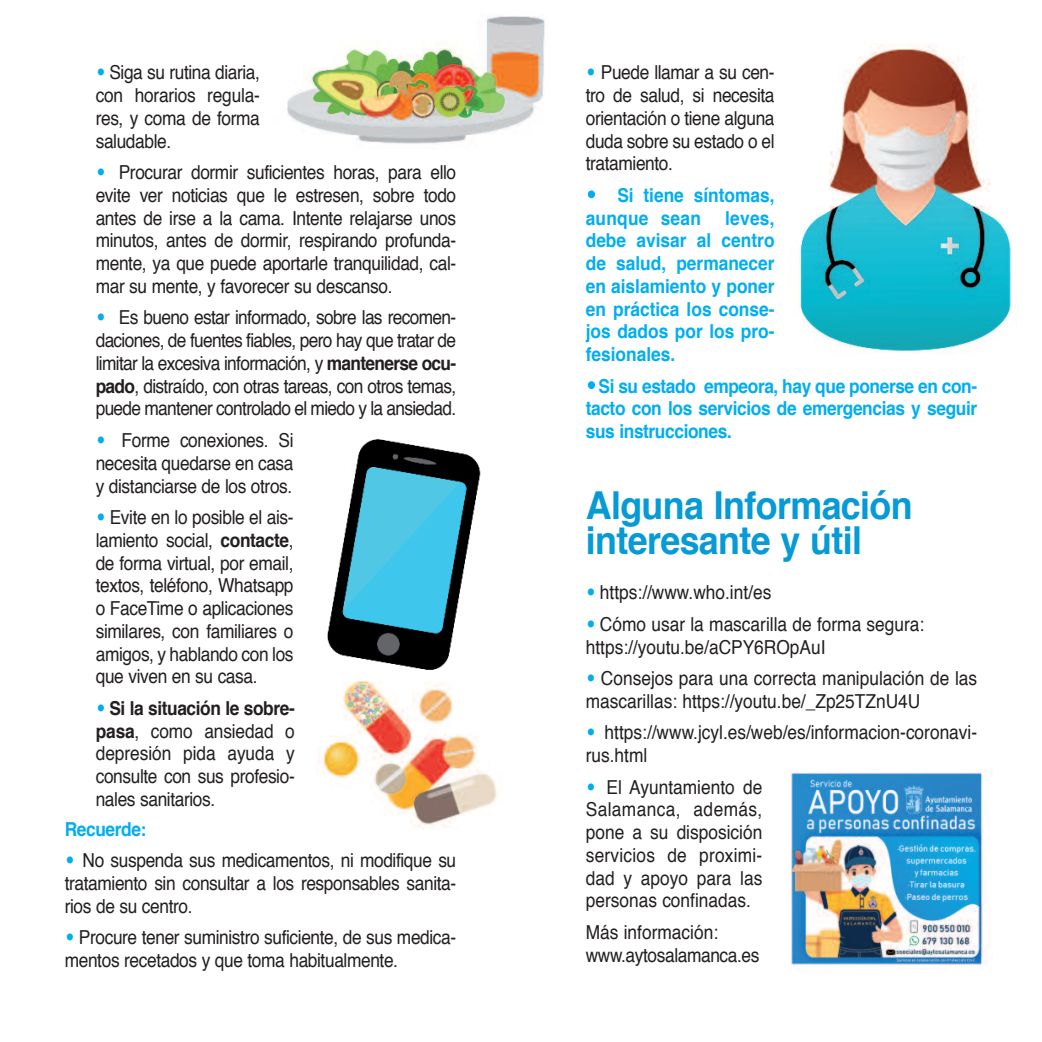
<style>
.page{position:relative;width:1042px;height:1042px;background:#fff}
.page>*{position:absolute;margin:0;border:0;box-sizing:border-box;transform-origin:0 0}
.t1{font:700 38.5px/35px "Helvetica";letter-spacing:-.015em;color:#069ad7;scale:.93 1}
.t2{font:19.25px/22.8px "Helvetica";letter-spacing:-.02em;color:#231f20;text-align:justify;scale:.9 1}
.t3{font:700 19.25px/22.8px "Helvetica";color:#00aeef;text-align:justify;scale:.9 1}
.t4{font:19.25px/22.8px "Helvetica";color:#231f20;scale:.9 1}
.t5{font:700 19.25px "Helvetica";letter-spacing:-.02em;color:#00aeef;scale:.9 1}
.s1{font-family:"Menlo";font-weight:700;color:#00aeef}
.s2{font-weight:700}
.s3{font-family:"Menlo"}
</style>
<div class="page">
<img style="left:286px;top:15px;width:259px;height:129px">
<img style="left:327px;top:439px;width:154px;height:231px">
<img style="left:317px;top:681px;width:180px;height:148px">
<img style="left:799px;top:43px;width:212px;height:309px">
<img style="left:790px;top:769px;width:193px;height:197px">
<p class="t2" style="left:96px;top:63px;width:184px"><span class="s1">•</span> Siga su rutina diaria, con horarios regula&shy;res, y coma de forma saludable.</p>
<p class="t2" style="left:96px;top:163px;width:402px"><span class="s1">•</span> Procurar dormir suficientes horas, para ello evite ver noticias que le estresen, sobre todo antes de irse a la cama. Intente relajarse unos minutos, antes de dormir, respirando profunda&shy;mente, ya que puede aportarle tranquilidad, cal&shy;mar su mente, y favorecer su descanso.</p>
<p class="t2" style="left:96px;top:308px;width:402px"><span class="s1">•</span> Es bueno estar informado, sobre las recomen&shy;daciones, de fuentes fiables, pero hay que tratar de limitar la excesiva información, y <span class="s2">mantenerse ocu&shy;pado</span>, distraído, con otras tareas, con otros temas, puede mantener controlado el miedo y la ansiedad.</p>
<p class="t2" style="left:96px;top:430px;width:221px"><span class="s1">•</span> Forme conexiones. Si necesita quedarse en casa y distanciarse de los otros.</p>
<p class="t2" style="left:96px;top:507px;width:221px"><span class="s1">•</span> Evite en lo posible el ais&shy;lamiento social, <span class="s2">contacte</span>, de forma virtual, por email, textos, teléfono, Whatsapp o FaceTime o aplicaciones similares, con familiares o amigos, y hablando con los que viven en su casa.</p>
<p class="t2" style="left:96px;top:698px;width:223px"><span class="s1">•</span> <span class="s2">Si la situación le sobre&shy;pasa</span>, como ansiedad o depresión pida ayuda y consulte con sus profesio&shy;nales sanitarios.</p>
<p class="t5" style="left:65px;top:821px;width:92px">Recuerde:</p>
<p class="t2" style="left:65px;top:850px;width:436px"><span class="s1">•</span> No suspenda sus medicamentos, ni modifique su tratamiento sin consultar a los responsables sanita&shy;rios de su centro.</p>
<p class="t2" style="left:65px;top:927px;width:436px"><span class="s1">•</span> Procure tener suministro suficiente, de sus medica&shy;mentos recetados y que toma habitualmente.</p>
<p class="t2" style="left:586px;top:63px;width:211px"><span class="s1">•</span> Puede llamar a su cen&shy;tro de salud, si necesita orientación o tiene alguna duda sobre su estado o el tratamiento.</p>
<p class="t3" style="left:586px;top:185px;width:211px"><span class="s3">•</span> Si tiene síntomas, aunque sean</p>
<p class="t3" style="left:586px;top:208px;width:211px;text-indent:139px">leves, debe avisar al centro de salud, permanecer en aislamiento y poner en práctica los conse&shy;jos dados por los pro&shy;fesionales.</p>
<p class="t3" style="left:586px;top:376px;width:436px"><span class="s3">•</span>Si su estado empeora, hay que ponerse en con&shy;tacto con los servicios de emergencias y seguir sus instrucciones.</p>
<h1 class="t1" style="left:586px;top:491px;width:353px">Alguna Información interesante y útil</h1>
<p class="t4" style="left:586px;top:583px;width:208px"><span class="s1">•</span> https://www.who.int/es</p>
<p class="t4" style="left:586px;top:614px;width:378px"><span class="s1">•</span> Cómo usar la mascarilla de forma segura: https://youtu.be/aCPY6ROpAuI</p>
<p class="t4" style="left:586px;top:668px;width:436px"><span class="s1">•</span> Consejos para una correcta manipulación de las mascarillas: https://youtu.be/_Zp25TZnU4U</p>
<p class="t4" style="left:586px;top:723px;width:436px"><span class="s1">•</span> https://www.jcyl.es/web/es/informacion-coronavi&shy;rus.html</p>
<p class="t2" style="left:586px;top:777px;width:198px"><span class="s1">•</span> El Ayuntamiento de Salamanca, además, pone a su disposición servicios de proximi&shy;dad y apoyo para las personas confinadas.</p>
<p class="t2" style="left:586px;top:922px;width:194px">Más información: www.aytosalamanca.es</p>
</div>
